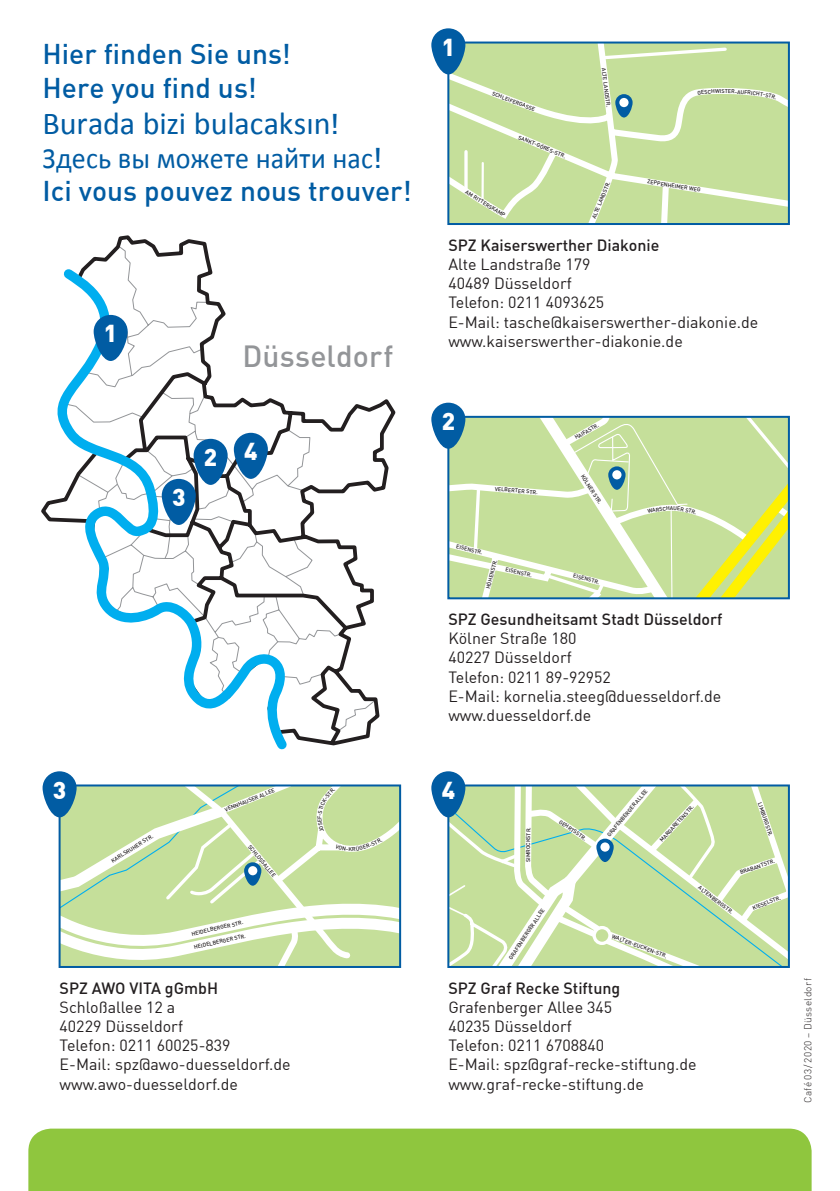
<style>
.page{position:relative;width:840px;height:1191px;background:#fff}
.page>*{position:absolute;margin:0;border:0;box-sizing:border-box;transform-origin:0 0}
.t1{font:32px "Calibri";color:#015ca3}
.t2{font:500 30px "DIN";letter-spacing:.005em;color:#939598}
.t3{font:29.4px "Calibri";letter-spacing:.005em;color:#015ca3;scale:.95 1}
.t4{font:500 28px/33.6px "DIN";color:#015ca3}
.t5{font:900 24px "DIN";color:#fff}
.t6{font:16px/19.2px "DIN";color:#231f20}
.t7{font:500 16px "DIN";color:#231f20}
.t8{font:300 10px "DIN";letter-spacing:.04em;color:#231f20}
.t9{font:500 5.6px "DIN";color:#231f20}
.t10{font:500 5.4px "DIN";color:#231f20}
.s1{font-family:"DIN";font-weight:500;font-size:28px}
</style>
<div class="page">
<div style="left:28px;top:1128px;width:783px;height:63px;background:#8fc63e"></div>
<svg style="left:41px;top:235px;width:354px;height:511px"></svg>
<svg style="left:45px;top:261px;width:249px;height:488px"></svg>
<svg style="left:450px;top:45px;width:336px;height:177px;background:#cbe2a5"></svg>
<hr style="left:481px;top:163px;width:2px;height:38px;background:#fff">
<div style="left:447px;top:42px;width:342px;height:183px;border:2px solid #015ca3"></div>
<svg style="left:450px;top:787px;width:336px;height:178px"></svg>
<svg style="left:596px;top:838px;width:17px;height:24px"></svg>
<div style="left:600px;top:842px;width:9px;height:9px;background:#fff;border-radius:50%"></div>
<div style="left:447px;top:784px;width:342px;height:184px;border:2px solid #015ca3"></div>
<div style="left:431px;top:403px;width:34px;height:46px;background:#015ca3;border-radius:17px"></div>
<div style="left:431px;top:28px;width:34px;height:46px;background:#015ca3;border-radius:17px"></div>
<div style="left:43px;top:771px;width:34px;height:46px;background:#015ca3;border-radius:17px"></div>
<div style="left:431px;top:771px;width:34px;height:46px;background:#015ca3;border-radius:17px"></div>
<div style="left:193px;top:439px;width:34px;height:46px;background:#015ca3;border-radius:17px"></div>
<div style="left:94px;top:315px;width:34px;height:46px;background:#015ca3;border-radius:17px"></div>
<div style="left:162px;top:479px;width:34px;height:46px;background:#015ca3;border-radius:17px"></div>
<div style="left:234px;top:433px;width:34px;height:46px;background:#015ca3;border-radius:17px"></div>
<svg style="left:448px;top:417px;width:340px;height:181px;background:#c8dfa0"></svg>
<svg style="left:462px;top:46px;width:313px;height:148px;background:#cbe2a6"></svg>
<svg style="left:60px;top:785px;width:340px;height:182px"></svg>
<h3 class="t4" style="left:43px;top:37px;width:250px">Hier finden Sie uns!<br>Here you find us!</h3>
<h1 class="t1" style="left:43px;top:103px;width:298px">Burada bizi bulacaksın<span class="s1">!</span></h1>
<h3 class="t3" style="left:43px;top:140px;width:358px">Здесь вы можете найти нас<span class="s1">!</span></h3>
<h3 class="t4" style="left:43px;top:173px;width:370px">Ici vous pouvez nous trouver!</h3>
<h3 class="t5" style="left:104px;top:317px;width:15px">1</h3>
<h2 class="t2" style="left:242px;top:337px;width:152px">Düsseldorf</h2>
<h3 class="t5" style="left:172px;top:481px;width:15px">3</h3>
<h3 class="t5" style="left:204px;top:441px;width:15px">2</h3>
<h3 class="t5" style="left:244px;top:435px;width:15px">4</h3>
<h3 class="t5" style="left:441px;top:31px;width:15px">1</h3>
<p class="t9" style="left:607px;top:68px;width:41px;rotate:83deg">ALTE LANDSTR.</p>
<p class="t10" style="left:493px;top:90px;width:47px;rotate:21deg">SCHLEIFERGASSE</p>
<p class="t10" style="left:519px;top:134px;width:52px;rotate:23deg">SANKT-GÖRES-STR.</p>
<p class="t9" style="left:467px;top:188px;width:47px;rotate:32deg">AM RITTERSKAMP</p>
<p class="t10" style="left:590px;top:217px;width:41px;rotate:-68deg">ALTE LANDSTR.</p>
<p class="t9" style="left:719px;top:88px;width:6px">IS</p>
<p class="t10" style="left:647px;top:178px;width:55px;rotate:9deg">ZEPPENHEIMER WEG</p>
<p class="t7" style="left:448px;top:235px;width:212px">SPZ Kaiserswerther Diakonie</p>
<p class="t6" style="left:448px;top:254px;width:311px">Alte Landstraße 179<br>40489 Düsseldorf<br>Telefon: 0211 4093625<br>E-Mail: tasche@kaiserswerther-diakonie.de www.kaiserswerther-diakonie.de</p>
<h3 class="t5" style="left:441px;top:405px;width:15px">2</h3>
<p class="t10" style="left:495px;top:485px;width:44px;rotate:5deg">VELBERTER STR.</p>
<p class="t10" style="left:457px;top:543px;width:28px;rotate:13deg">EISENSTR.</p>
<p class="t9" style="left:484px;top:588px;width:31px;rotate:-75deg">HÖHENSTR.</p>
<p class="t10" style="left:506px;top:566px;width:28px;rotate:12deg">EISENSTR.</p>
<p class="t9" style="left:573px;top:435px;width:28px;rotate:-30deg">HAIFASTR.</p>
<p class="t10" style="left:585px;top:473px;width:35px;rotate:57deg">KÖLNER STR.</p>
<p class="t9" style="left:574px;top:572px;width:28px;rotate:14deg">EISENSTR.</p>
<p class="t10" style="left:669px;top:505px;width:5px">A</p>
<p class="t7" style="left:448px;top:609px;width:275px">SPZ Gesundheitsamt Stadt Düsseldorf</p>
<p class="t6" style="left:448px;top:628px;width:274px">Kölner Straße 180<br>40227 Düsseldorf<br>Telefon: 0211 89-92952<br>E-Mail: kornelia.steeg@duesseldorf.de www.duesseldorf.de</p>
<h3 class="t5" style="left:53px;top:774px;width:15px">3</h3>
<h3 class="t5" style="left:441px;top:774px;width:15px">4</h3>
<p class="t9" style="left:224px;top:806px;width:55px;rotate:-22deg">VENNHAUSER ALLEE</p>
<p class="t10" style="left:110px;top:857px;width:49px;rotate:-31deg">KARLSRUHER STR.</p>
<p class="t10" style="left:251px;top:843px;width:41px;rotate:50deg">SCHLOSSALLEE</p>
<p class="t9" style="left:191px;top:930px;width:54px;rotate:-13deg">HEIDELBERGER STR.</p>
<p class="t9" style="left:193px;top:943px;width:54px;rotate:-13deg">HEIDELBERGER STR.</p>
<p class="t9" style="left:316px;top:819px;width:5px;rotate:-90deg">F</p>
<p class="t9" style="left:524px;top:862px;width:37px;rotate:-89deg">SIMROCKSTR.</p>
<p class="t9" style="left:561px;top:818px;width:34px;rotate:35deg">GEHRTSSTR.</p>
<p class="t9" style="left:507px;top:957px;width:61px;rotate:-57deg">GRAFENBERGER ALLEE</p>
<p class="t9" style="left:605px;top:833px;width:61px;rotate:-50deg">GRAFENBERGER ALLEE</p>
<p class="t10" style="left:657px;top:838px;width:49px;rotate:-47deg">MARGARETENSTR.</p>
<p class="t9" style="left:762px;top:801px;width:37px;rotate:71deg">LIMBURGSTR.</p>
<p class="t9" style="left:738px;top:868px;width:38px;rotate:-18deg">BRABANTSTR.</p>
<p class="t10" style="left:701px;top:884px;width:44px;rotate:38deg">ALTENBERGSTR.</p>
<p class="t9" style="left:751px;top:904px;width:31px;rotate:-20deg">KIESELSTR.</p>
<p class="t9" style="left:613px;top:932px;width:60px;rotate:21deg">WALTER-EUCKEN-STR.</p>
<p class="t7" style="left:60px;top:977px;width:160px">SPZ AWO VITA gGmbH</p>
<p class="t6" style="left:60px;top:997px;width:232px">Schloßallee 12 a<br>40229 Düsseldorf<br>Telefon: 0211 60025-839<br>E-Mail: spz@awo-duesseldorf.de www.awo-duesseldorf.de</p>
<p class="t7" style="left:448px;top:977px;width:173px">SPZ Graf Recke Stiftung</p>
<p class="t6" style="left:448px;top:997px;width:250px">Grafenberger Allee 345<br>40235 Düsseldorf<br>Telefon: 0211 6708840<br>E-Mail: spz@graf-recke-stiftung.de www.graf-recke-stiftung.de</p>
<p class="t8" style="left:801px;top:1103px;width:126px;rotate:-90deg">Café 03/ 2020 – Düsseldorf</p>
</div>
